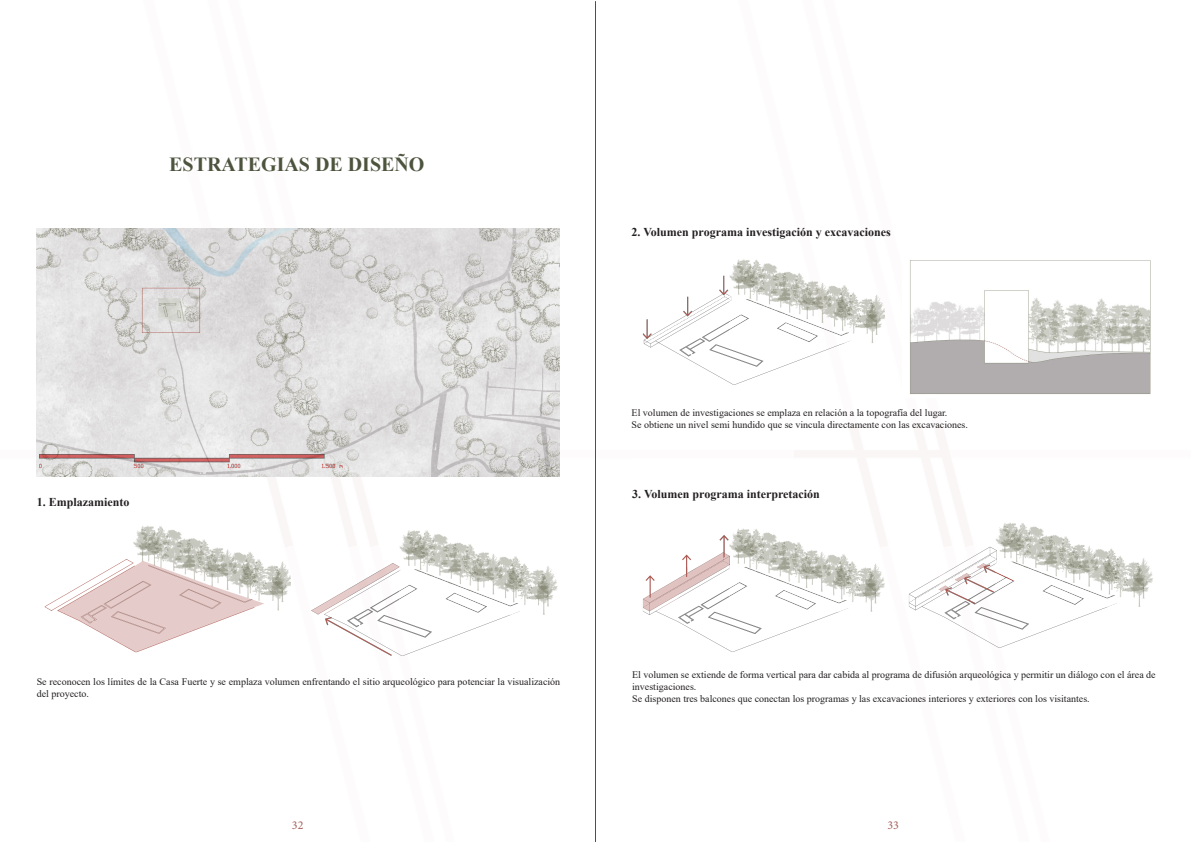
<style>
.page{position:relative;width:1191px;height:842px;background:#fff}
.page>*{position:absolute;margin:0;border:0;box-sizing:border-box;transform-origin:0 0}
.t1{font:700 20px "Times New Roman";color:#4d543e}
.t2{font:700 12px "Times New Roman";color:#231f20}
.t3{font:12px "Minion Pro";color:#9f524d}
.t4{font:10px/12px "Times New Roman";color:#231f20}
</style>
<div class="page">
<img style="left:44px;top:526px;width:246px;height:127px">
<img style="left:311px;top:530px;width:247px;height:126px">
<img style="left:36px;top:228px;width:523px;height:248px">
<img style="left:643px;top:528px;width:242px;height:124px">
<img style="left:909px;top:522px;width:244px;height:126px">
<img style="left:642px;top:259px;width:243px;height:126px">
<img style="left:910px;top:260px;width:241px;height:134px">
<hr style="left:595px;top:1px;width:1px;height:841px;background:#4d543e">
<img style="left:36px;top:425px;width:318px;height:52px">
<p class="t1" style="left:169px;top:150px;width:257px">ESTRATEGIAS DE DISEÑO</p>
<p class="t2" style="left:37px;top:493px;width:94px">1. Emplazamiento</p>
<p class="t4" style="left:37px;top:675px;width:525px">Se reconocen los límites de la Casa Fuerte y se emplaza volumen enfrentando el sitio arqueológico para potenciar la visualización del proyecto.</p>
<p class="t2" style="left:631px;top:224px;width:261px">2. Volumen programa investigación y excavaciones</p>
<p class="t4" style="left:631px;top:406px;width:317px">El volumen de investigaciones se emplaza en relación a la topografía del lugar.</p>
<p class="t4" style="left:631px;top:418px;width:338px">Se obtiene un nivel semi hundido que se vincula directamente con las excavaciones.</p>
<p class="t2" style="left:632px;top:486px;width:189px">3. Volumen programa interpretación</p>
<p class="t4" style="left:632px;top:668px;width:525px">El volumen se extiende de forma vertical para dar cabida al programa de difusión arqueológica y permitir un diálogo con el área de investigaciones.</p>
<p class="t4" style="left:632px;top:692px;width:459px">Se disponen tres balcones que conectan los programas y las excavaciones interiores y exteriores con los visitantes.</p>
<p class="t3" style="left:292px;top:817px;width:13px">32</p>
<p class="t3" style="left:887px;top:817px;width:13px">33</p>
</div>
